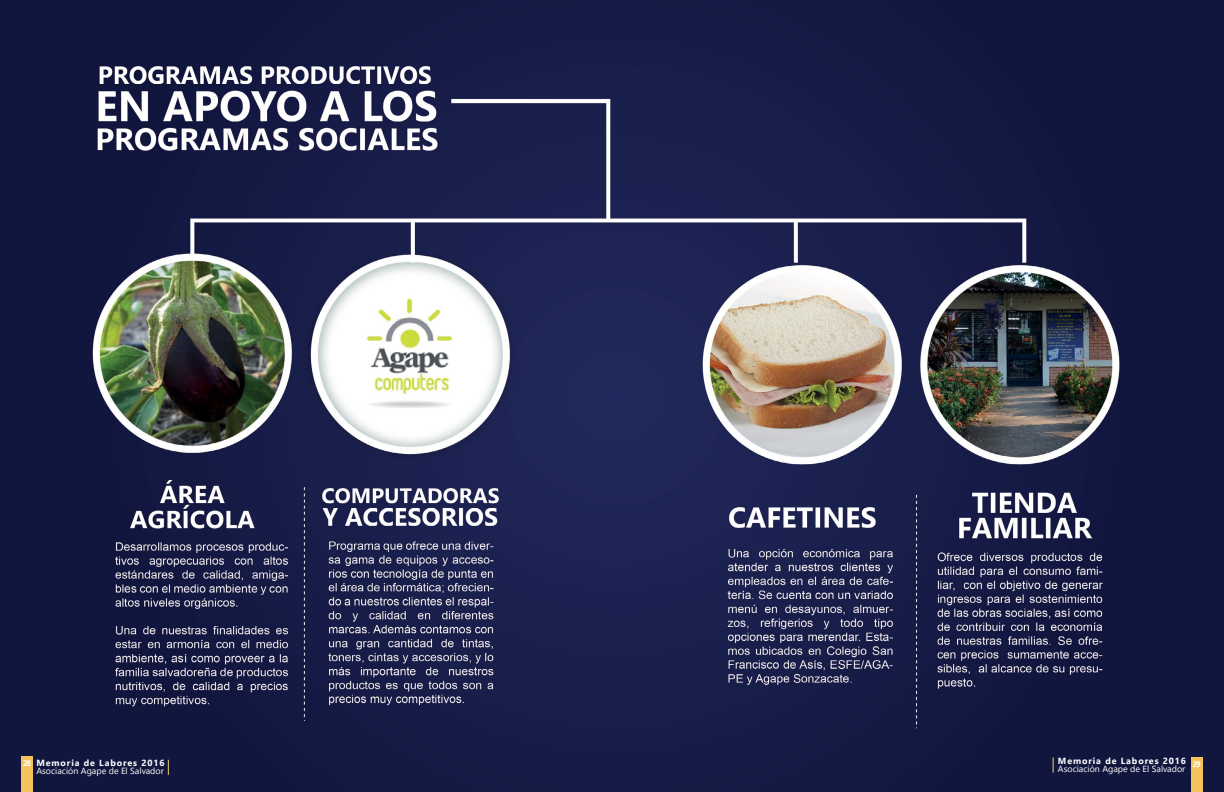
<style>
.page{position:relative;width:1224px;height:792px;background:#fff}
.page>*{position:absolute;margin:0;border:0;box-sizing:border-box;transform-origin:0 0}
.t1{font:8.9px "Nirmala UI";color:#fff}
.t2{font:700 8.9px "Nirmala UI";letter-spacing:.1em;color:#fff}
.t3{font:700 8px "Nirmala UI";color:#fff}
</style>
<div class="page">
<img style="left:0;top:0;width:1224px;height:792px">
<svg style="left:168px;top:760px;width:1px;height:15px"></svg>
<div style="left:22px;top:756px;width:11px;height:36px;background:#f4c35c"></div>
<svg style="left:1053px;top:757px;width:1px;height:16px"></svg>
<div style="left:1191px;top:757px;width:12px;height:35px;background:#f4c35c"></div>
<p class="t3" style="left:23px;top:756px;width:9px">28</p>
<p class="t2" style="left:1058px;top:754px;width:130px">Memoria de Labores 2016</p>
<p class="t1" style="left:1058px;top:762px;width:129px">Asociación Agape de El Salvador</p>
<p class="t2" style="left:36px;top:756px;width:130px">Memoria de Labores 2016</p>
<p class="t1" style="left:36px;top:764px;width:129px">Asociación Agape de El Salvador</p>
<p class="t3" style="left:1193px;top:758px;width:9px">29</p>
</div>
